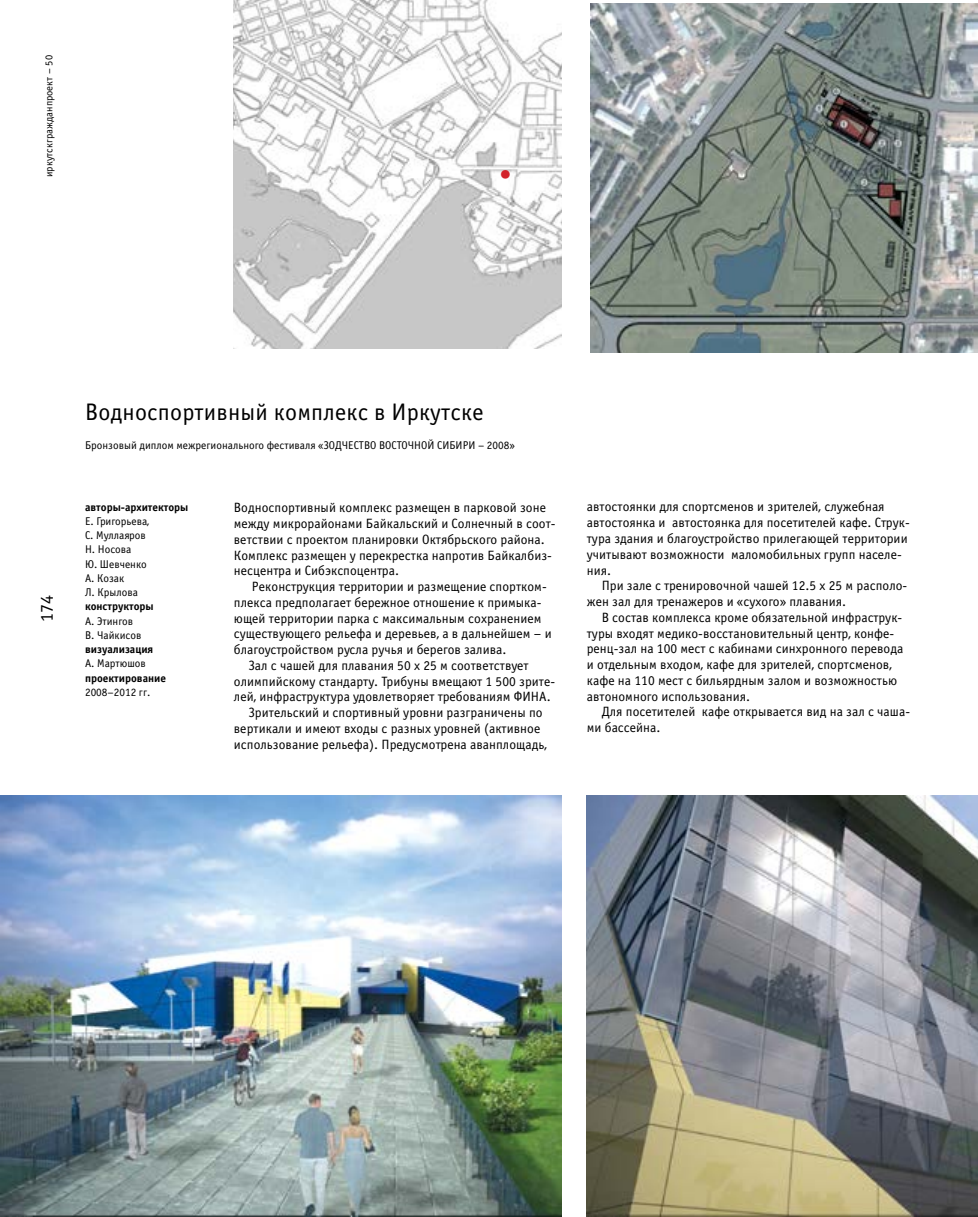
<style>
.page{position:relative;width:978px;height:1217px;background:#fff}
.page>*{position:absolute;margin:0;border:0;box-sizing:border-box;transform-origin:0 0}
.t1{font:24px "Officina Sans C";letter-spacing:.01em;color:#000}
.t2{font:24px "Officina Sans C";color:#d2232a}
.t3{font:18px "Officina Sans C";color:#000}
.t4{font:13.5px/15.8px "Officina Sans C";letter-spacing:.005em;color:#000}
.t5{font:11.25px/14.2px "Officina Sans C";color:#000}
.t6{font:700 11.25px "Officina Sans C";color:#000}
.t7{font:10.5px "Officina Sans C";letter-spacing:.005em;color:#000}
</style>
<div class="page">
<img style="left:590px;top:4px;width:388px;height:348px">
<img style="left:0;top:795px;width:561px;height:421px">
<img style="left:587px;top:795px;width:391px;height:421px">
<img style="left:234px;top:0;width:327px;height:349px">
<p class="t7" style="left:43px;top:177px;width:123px;rotate:-90deg">иркутскгражданпроект – 50</p>
<h1 class="t2" style="left:500px;top:162px;width:13px">•</h1>
<h2 class="t3" style="left:37px;top:621px;width:29px;rotate:-90deg">174</h2>
<h1 class="t1" style="left:85px;top:399px;width:400px">Водноспортивный комплекс в Иркутске</h1>
<p class="t5" style="left:85px;top:438px;width:431px">Бронзовый диплом межрегионального фестиваля «ЗОДЧЕСТВО ВОСТОЧНОЙ СИБИРИ – 2008»</p>
<p class="t6" style="left:85px;top:500px;width:105px">авторы-архитекторы</p>
<p class="t5" style="left:85px;top:514px;width:66px">Е. Григорьева,<br>С. Муллаяров<br>Н. Носова<br>Ю. Шевченко<br>А. Козак<br>Л. Крылова</p>
<p class="t6" style="left:85px;top:600px;width:70px">конструкторы</p>
<p class="t5" style="left:85px;top:614px;width:58px">А. Этингов<br>В. Чайкисов</p>
<p class="t6" style="left:85px;top:643px;width:70px">визуализация</p>
<p class="t5" style="left:85px;top:656px;width:62px">А. Мартюшов</p>
<p class="t6" style="left:85px;top:671px;width:83px">проектирование</p>
<p class="t5" style="left:85px;top:685px;width:67px">2008–2012 гг.</p>
<p class="t4" style="left:234px;top:500px;width:323px">Водноспортивный комплекс размещен в парковой зоне между микрорайонами Байкальский и Солнечный в соот&shy;ветствии с проектом планировки Октябрьского района.<br>Комплекс размещен у перекрестка напротив Байкалбиз&shy;несцентра и Сибэкспоцентра.</p>
<p class="t4" style="left:252px;top:578px;width:296px">Реконструкция территории и размещение спортком-</p>
<p class="t4" style="left:234px;top:594px;width:309px">плекса предполагает бережное отношение к примыка-</p>
<p class="t4" style="left:234px;top:610px;width:309px">ющей территории парка с максимальным сохранением</p>
<p class="t4" style="left:234px;top:626px;width:319px">существующего рельефа и деревьев, а в дальнейшем – и</p>
<p class="t4" style="left:234px;top:642px;width:274px">благоустройством русла ручья и берегов залива.</p>
<p class="t4" style="left:249px;top:657px;width:281px">Зал с чашей для плавания 50 х 25 м соответствует</p>
<p class="t4" style="left:234px;top:673px;width:323px">олимпийскому стандарту. Трибуны вмещают 1 500 зрите-</p>
<p class="t4" style="left:234px;top:689px;width:318px">лей, инфраструктура удовлетворяет требованиям ФИНА.</p>
<p class="t4" style="left:249px;top:705px;width:295px">Зрительский и спортивный уровни разграничены по</p>
<p class="t4" style="left:234px;top:720px;width:308px">вертикали и имеют входы с разных уровней (активное</p>
<p class="t4" style="left:234px;top:736px;width:315px">использование рельефа). Предусмотрена аванплощадь,</p>
<p class="t4" style="left:587px;top:499px;width:325px">автостоянки для спортсменов и зрителей, служебная автостоянка и автостоянка для посетителей кафе. Струк&shy;тура здания и благоустройство прилегающей территории учитывают возможности маломобильных групп населе&shy;ния.</p>
<p class="t4" style="left:587px;top:578px;width:322px;text-indent:15px">При зале с тренировочной чашей 12.5 х 25 м располо&shy;жен зал для тренажеров и «сухого» плавания.</p>
<p class="t4" style="left:587px;top:609px;width:318px;text-indent:15px">В состав комплекса кроме обязательной инфраструк&shy;туры входят медико-восстановительный центр, конфе&shy;ренц-зал на 100 мест с кабинами синхронного перевода и отдельным входом, кафе для зрителей, спортсменов, кафе на 110 мест с бильярдным залом и возможностью автономного использования.</p>
<p class="t4" style="left:587px;top:704px;width:325px;text-indent:15px">Для посетителей кафе открывается вид на зал с чаша&shy;ми бассейна.</p>
</div>
